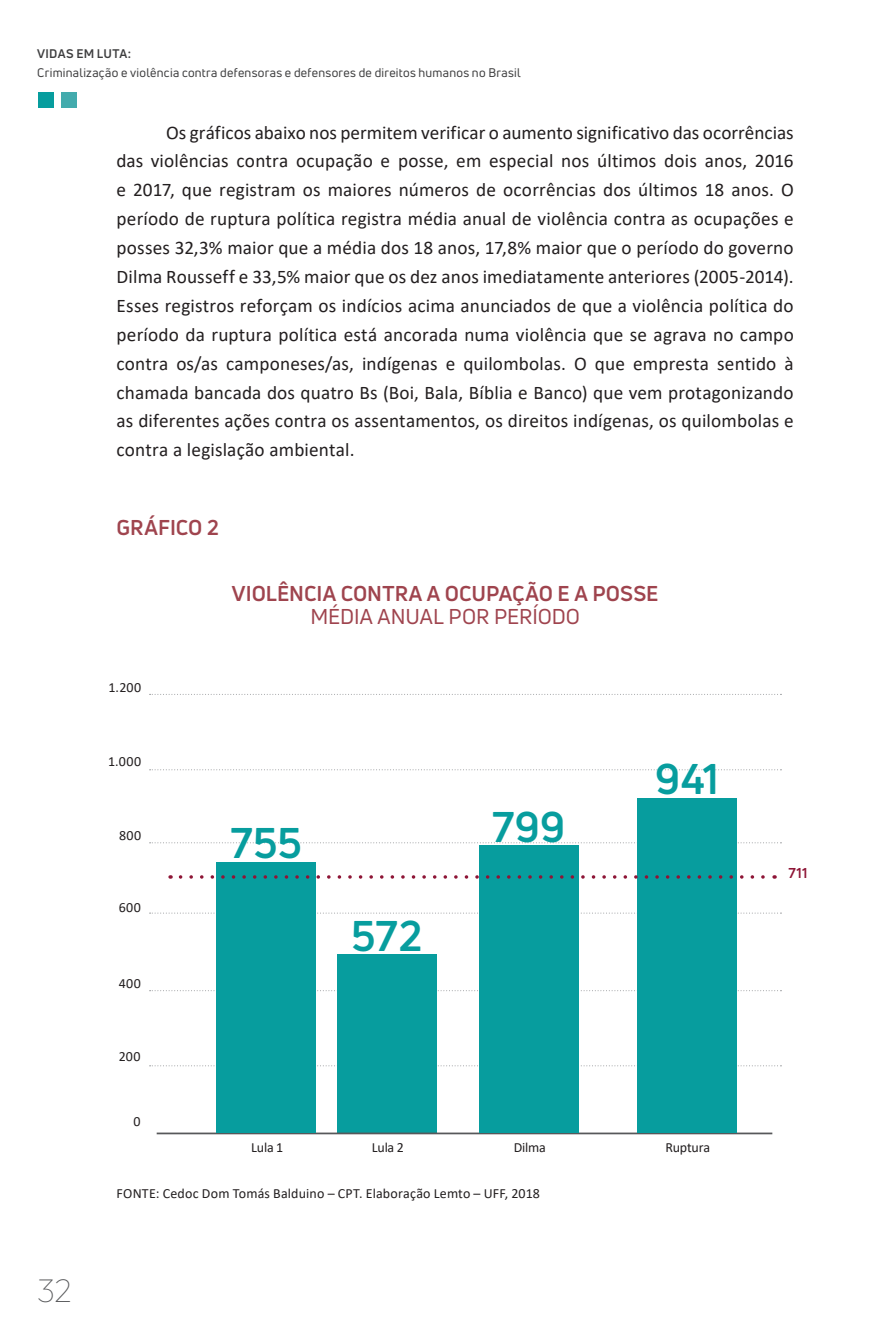
<style>
.page{position:relative;width:893px;height:1340px;background:#fff}
.page>*{position:absolute;margin:0;border:0;box-sizing:border-box;transform-origin:0 0}
.t1{font:700 42px "Uni Neue";letter-spacing:.005em;color:#079d9e}
.t2{font:300 31.5px "Uni Neue";color:#57585a}
.t3{font:700 21px/22.6px "Uni Neue";color:#9f444e;text-align:center}
.t4{font:19.25px/28.9px "Calibri";letter-spacing:.005em;color:#231f20;text-align:justify}
.t5{font:14px "Calibri";letter-spacing:.01em;color:#231f20}
.t6{font:14px "Calibri";letter-spacing:-.015em;color:#231f20}
.t7{font:700 14px "Uni Neue";color:#8e1536}
.t8{font:12.25px "Uni Neue";letter-spacing:.02em;color:#3e3e3f}
.t9{font:700 12.25px "Uni Neue";letter-spacing:.02em;color:#3e3e3f}
.s1{font-weight:400}
</style>
<div class="page">
<svg style="left:150px;top:990px;width:631px;height:1px"></svg>
<svg style="left:150px;top:1065px;width:631px;height:1px"></svg>
<svg style="left:150px;top:769px;width:631px;height:1px"></svg>
<svg style="left:150px;top:842px;width:631px;height:1px"></svg>
<svg style="left:150px;top:912px;width:631px;height:1px"></svg>
<svg style="left:150px;top:694px;width:631px;height:1px"></svg>
<div style="left:337px;top:953px;width:99px;height:180px;background:#079d9e"></div>
<hr style="left:157px;top:1132px;width:615px;height:2px;background:#57585a">
<div style="left:479px;top:845px;width:99px;height:288px;background:#079d9e"></div>
<div style="left:637px;top:798px;width:99px;height:335px;background:#079d9e"></div>
<div style="left:217px;top:862px;width:99px;height:270px;background:#079d9e"></div>
<svg style="left:180px;top:875px;width:595px;height:3px"></svg>
<div style="left:61px;top:93px;width:16px;height:15px;background:#43abad"></div>
<div style="left:38px;top:93px;width:16px;height:15px;background:#079d9e"></div>
<p class="t9" style="left:37px;top:46px;width:95px">VIDAS EM LUTA:</p>
<p class="t8" style="left:37px;top:65px;width:485px">Criminalização e violência contra defensoras e defensores de direitos humanos no Brasil</p>
<p class="t4" style="left:117px;top:117px;width:679px;text-indent:50px">Os gráficos abaixo nos permitem verificar o aumento significativo das ocorrências das violências contra ocupação e posse, em especial nos últimos dois anos, 2016 e 2017, que registram os maiores números de ocorrências dos últimos 18 anos. O período de ruptura política registra média anual de violência contra as ocupações e posses 32,3% maior que a média dos 18 anos, 17,8% maior que o período do governo Dilma Rousseff e 33,5% maior que os dez anos imediatamente anteriores (2005-2014).<br>Esses registros reforçam os indícios acima anunciados de que a violência política do período da ruptura política está ancorada numa violência que se agrava no campo contra os/as camponeses/as, indígenas e quilombolas. O que empresta sentido à chamada bancada dos quatro Bs (Boi, Bala, Bíblia e Banco) que vem protagonizando as diferentes ações contra os assentamentos, os direitos indígenas, os quilombolas e contra a legislação ambiental.</p>
<h2 class="t2" style="left:37px;top:1271px;width:36px">32</h2>
<p class="t3" style="left:117px;top:516px;width:104px">GRÁFICO 2</p>
<p class="t3" style="left:232px;top:582px;width:428px">VIOLÊNCIA CONTRA A OCUPAÇÃO E A POSSE<br><span class="s1">MÉDIA ANUAL POR PERÍODO</span></p>
<p class="t5" style="left:108px;top:677px;width:34px">1.200</p>
<p class="t5" style="left:108px;top:751px;width:35px">1.000</p>
<p class="t5" style="left:119px;top:825px;width:24px">800</p>
<p class="t5" style="left:119px;top:897px;width:24px">600</p>
<p class="t5" style="left:119px;top:973px;width:24px">400</p>
<p class="t1" style="left:231px;top:817px;width:73px">755</p>
<p class="t1" style="left:351px;top:909px;width:73px">572</p>
<p class="t1" style="left:492px;top:800px;width:75px">799</p>
<p class="t1" style="left:655px;top:753px;width:65px">941</p>
<p class="t5" style="left:119px;top:1047px;width:23px">200</p>
<p class="t5" style="left:134px;top:1112px;width:9px">0</p>
<p class="t5" style="left:251px;top:1137px;width:34px">Lula 1</p>
<p class="t5" style="left:372px;top:1137px;width:34px">Lula 2</p>
<p class="t5" style="left:514px;top:1137px;width:34px">Dilma</p>
<p class="t6" style="left:665px;top:1137px;width:46px">Ruptura</p>
<p class="t5" style="left:117px;top:1183px;width:425px">FONTE: Cedoc Dom Tomás Balduino – CPT. Elaboração Lemto – UFF, 2018</p>
<p class="t7" style="left:788px;top:864px;width:21px">711</p>
</div>
